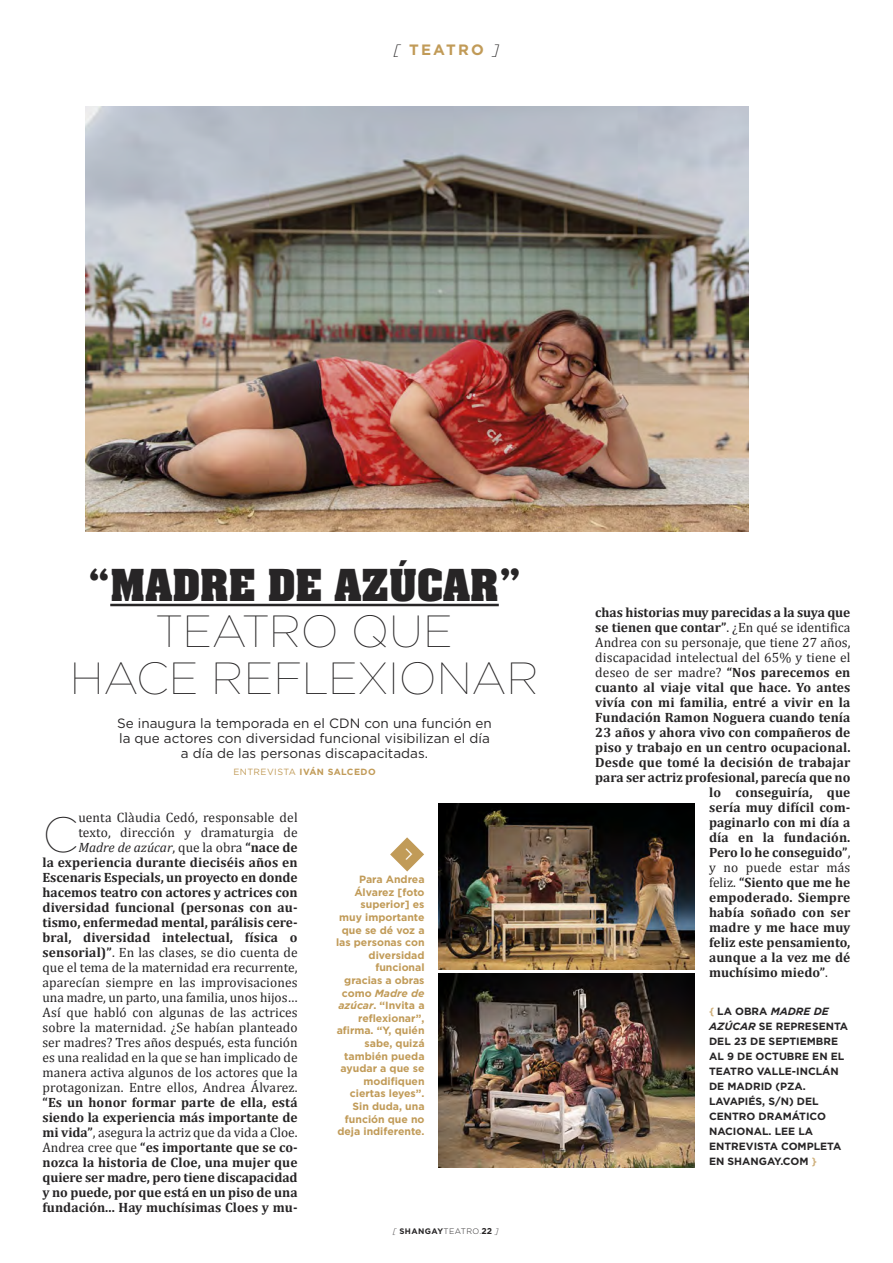
<style>
.page{position:relative;width:893px;height:1263px;background:#fff}
.page>*{position:absolute;margin:0;border:0;box-sizing:border-box;transform-origin:0 0}
.t1{font:100 49.5px "Gotham";color:#272526}
.t2{font:100 45px "Gotham";color:#272526}
.t3{font:700 37.5px "Aachen";color:#272526}
.t4{font:700 15px "Gotham";letter-spacing:.15em;color:#c19b58}
.t5{font:13.5px/15px "Cambria";letter-spacing:.005em;color:#272526;text-align:right}
.t6{font:700 13.5px "Cambria";letter-spacing:.005em;color:#272526}
.t7{font:13.5px/15px "Gotham";color:#272526;text-align:center}
.t8{font:700 10.5px/12.6px "Gotham";color:#c19b58;text-align:right}
.t9{font:700 10.5px/15px "Gotham";color:#272526}
.t10{font:700 9px "Gotham";letter-spacing:.05em;color:#c19b58}
.t11{font:700 7.95px "Gotham";letter-spacing:.05em;color:#272526}
.s1{font-weight:300;font-style:italic;color:#272526}
.s2{font-weight:400}
.s3{font-style:italic}
.s4{font-weight:700}
.s5{font-weight:300;font-style:italic}
.s6{font-weight:300}
.s7{font-size:8.55px}
.s8{color:#ceaf7a}
</style>
<div class="page">
<img style="left:439px;top:804px;width:255px;height:165px">
<img style="left:439px;top:974px;width:255px;height:193px">
<img style="left:85px;top:106px;width:664px;height:425px">
<hr style="left:110px;top:604px;width:389px;height:2px;background:#272526">
<svg style="left:390px;top:837px;width:34px;height:34px"></svg>
<p class="t4" style="left:394px;top:44px;width:107px"><span class="s1">[</span> TEATRO <span class="s1">]</span></p>
<p class="t3" style="left:88px;top:568px;width:435px">“MADRE DE AZÚCAR”</p>
<p class="t2" style="left:156px;top:615px;width:298px">TEATRO QUE</p>
<p class="t2" style="left:70px;top:662px;width:471px">HACE REFLEXIONAR</p>
<p class="t7" style="left:117px;top:716px;width:376px">Se inaugura la temporada en el CDN con una función en la que actores con diversidad funcional visibilizan el día a día de las personas discapacitadas.</p>
<p class="t10" style="left:233px;top:768px;width:144px"><span class="s2">ENTREVISTA</span> IVÁN SALCEDO</p>
<p class="t5" style="left:43px;top:810px;width:257px">uenta Clàudia Cedó, responsable del<br>texto, dirección y dramaturgia de <span class="s3">Madre de azúcar</span>, que la obra <span class="s4">“nace de<br>la experiencia durante dieciséis años en Escenaris Especials, un proyecto en donde hacemos teatro con actores y actrices con diversidad funcional (personas con au‐ tismo, enfermedad mental, parálisis cere‐ bral, diversidad intelectual, física o sensorial)”</span>. En las clases, se dio cuenta de que el tema de la maternidad era recurrente, aparecían siempre en las improvisaciones una madre, un parto, una familia, unos hijos… Así que habló con algunas de las actrices sobre la maternidad. ¿Se habían planteado ser madres? Tres años después, esta función es una realidad en la que se han implicado de manera activa algunos de los actores que la protagonizan. Entre ellos, Andrea Álvarez. <span class="s4">“Es un honor formar parte de ella, está siendo la experiencia más importante de mi vida”</span>, asegura la actriz que da vida a Cloe.<br>Andrea cree que <span class="s4">“es importante que se co‐ nozca la historia de Cloe, una mujer que quiere ser madre, pero tiene discapacidad y no puede, por que está en un piso de una fundación... Hay muchísimas Cloes y mu‐</span></p>
<p class="t1" style="left:43px;top:817px;width:37px">C</p>
<p class="t8" style="left:336px;top:874px;width:90px">Para Andrea<br>Álvarez [foto superior] es muy importante que se dé voz a las personas con diversidad funcional gracias a obras como <span class="s3">Madre de azúcar</span>. “Invita a reflexionar”, afirma. “Y, quién sabe, quizá también pueda ayudar a que se modifiquen ciertas leyes”.<br>Sin duda, una función que no deja indiferente.</p>
<p class="t11" style="left:393px;top:1228px;width:107px"><span class="s5">[</span> SHANGAY<span class="s6">TEATRO.</span><span class="s7">22</span> <span class="s5">]</span></p>
<p class="t6" style="left:595px;top:604px;width:257px">chas historias muy parecidas a la suya que</p>
<p class="t5" style="left:595px;top:620px;width:257px"><span class="s4">se tienen que contar”</span>. ¿En qué se identifica</p>
<p class="t5" style="left:595px;top:635px;width:257px">Andrea con su personaje, que tiene 27 años,</p>
<p class="t5" style="left:595px;top:650px;width:257px">discapacidad intelectual del 65% y tiene el</p>
<p class="t5" style="left:595px;top:665px;width:257px">deseo de ser madre? <span class="s4">“Nos parecemos en</span></p>
<p class="t6" style="left:595px;top:679px;width:257px">cuanto al viaje vital que hace. Yo antes</p>
<p class="t6" style="left:595px;top:694px;width:257px">vivía con mi familia, entré a vivir en la</p>
<p class="t6" style="left:595px;top:709px;width:257px">Fundación Ramon Noguera cuando tenía</p>
<p class="t6" style="left:595px;top:724px;width:257px">23 años y ahora vivo con compañeros de</p>
<p class="t6" style="left:595px;top:739px;width:257px">piso y trabajo en un centro ocupacional.</p>
<p class="t6" style="left:595px;top:754px;width:257px">Desde que tomé la decisión de trabajar</p>
<p class="t6" style="left:595px;top:769px;width:257px">para ser actriz profesional, parecía que no</p>
<p class="t6" style="left:709px;top:784px;width:143px">lo conseguiría, que</p>
<p class="t6" style="left:709px;top:799px;width:143px">sería muy difícil com‐</p>
<p class="t6" style="left:709px;top:814px;width:143px">paginarlo con mi día a</p>
<p class="t6" style="left:709px;top:829px;width:143px">día en la fundación.</p>
<p class="t6" style="left:709px;top:844px;width:143px">Pero lo he conseguido”<span class="s2">,</span></p>
<p class="t5" style="left:709px;top:860px;width:143px">y no puede estar más</p>
<p class="t6" style="left:709px;top:874px;width:143px"><span class="s2">feliz.</span> “Siento que me he</p>
<p class="t6" style="left:709px;top:889px;width:143px">empoderado. Siempre</p>
<p class="t6" style="left:709px;top:904px;width:143px">había soñado con ser</p>
<p class="t6" style="left:709px;top:919px;width:143px">madre y me hace muy</p>
<p class="t6" style="left:709px;top:934px;width:143px">feliz este pensamiento,</p>
<p class="t6" style="left:709px;top:949px;width:143px">aunque a la vez me dé</p>
<p class="t6" style="left:709px;top:964px;width:120px">muchísimo miedo”<span class="s2">.</span></p>
<p class="t9" style="left:709px;top:1004px;width:141px"><span class="s8">{</span> LA OBRA <span class="s3">MADRE DE<br>AZÚCAR</span> SE REPRESENTA<br>DEL 23 DE SEPTIEMBRE<br>AL 9 DE OCTUBRE EN EL<br>TEATRO VALLE-INCLÁN<br>DE MADRID (PZA.<br>LAVAPIÉS, S/N) DEL<br>CENTRO DRAMÁTICO<br>NACIONAL. LEE LA<br>ENTREVISTA COMPLETA<br>EN SHANGAY.COM <span class="s8">}</span></p>
</div>
